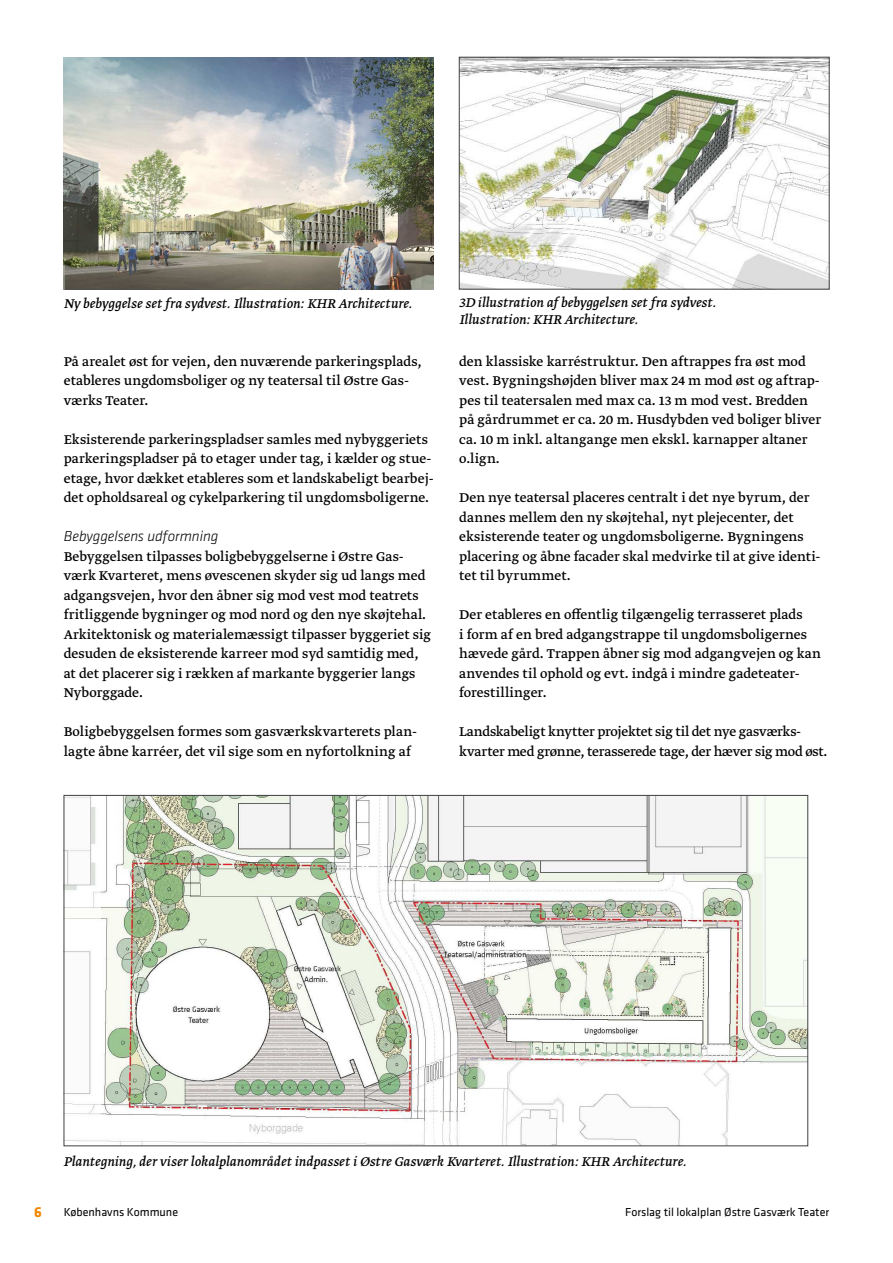
<style>
.page{position:relative;width:893px;height:1263px;background:#fff}
.page>*{position:absolute;margin:0;border:0;box-sizing:border-box;transform-origin:0 0}
.t1{font:15px/19.5px "Greta Text";color:#000}
.t2{font:italic 15px/16.5px "Greta Text";letter-spacing:.005em;color:#000}
.t3{font:15px/19.5px "Greta Text";letter-spacing:-.02em;color:#000}
.t4{font:italic 300 15px "Klavika";color:#000}
.t5{font:700 15px "Klavika";color:#f18700}
.t6{font:12px "Klavika";color:#000}
</style>
<div class="page">
<img style="left:66px;top:797px;width:740px;height:347px">
<img style="left:461px;top:59px;width:366px;height:228px">
<div style="left:459px;top:57px;width:370px;height:232px;border:1px solid #403f44"></div>
<img style="left:64px;top:57px;width:370px;height:232px">
<p class="t2" style="left:64px;top:296px;width:350px">Ny bebyggelse set fra sydvest. Illustration: KHR Architecture.</p>
<p class="t2" style="left:459px;top:295px;width:258px">3D illustration af bebyggelsen set fra sydvest.<br>Illustration: KHR Architecture.</p>
<p class="t1" style="left:64px;top:352px;width:359px">På arealet øst for vejen, den nuværende parkeringsplads, etableres ungdomsboliger og ny teatersal til Østre Gas&shy;værks Teater.</p>
<p class="t1" style="left:64px;top:430px;width:371px">Eksisterende parkeringspladser samles med nybyggeriets parkeringspladser på to etager under tag, i kælder og stue&shy;etage, hvor dækket etableres som et landskabeligt bearbej&shy;det opholdsareal og cykelparkering til ungdomsboligerne.</p>
<p class="t4" style="left:64px;top:530px;width:156px">Bebyggelsens udformning</p>
<p class="t1" style="left:64px;top:547px;width:369px">Bebyggelsen tilpasses boligbebyggelserne i Østre Gas&shy;værk Kvarteret, mens øvescenen skyder sig ud langs med adgangsvejen, hvor den åbner sig mod vest mod teatrets fritliggende bygninger og mod nord og den nye skøjtehal.<br>Arkitektonisk og materialemæssigt tilpasser byggeriet sig desuden de eksisterende karreer mod syd samtidig med, at det placerer sig i rækken af markante byggerier langs Nyborggade.</p>
<p class="t1" style="left:64px;top:723px;width:355px">Boligbebyggelsen formes som gasværkskvarterets plan&shy;lagte åbne karréer, det vil sige som en nyfortolkning af</p>
<p class="t1" style="left:459px;top:352px;width:364px">den klassiske karréstruktur. Den aftrappes fra øst mod vest. Bygningshøjden bliver max 24 m mod øst og aftrap&shy;pes til teatersalen med max ca. 13 m mod vest. Bredden på gård rummet er ca. 20 m. Husdybden ved boliger bliver ca. 10 m inkl. altangange men ekskl. karnapper altaner o.lign.</p>
<p class="t1" style="left:459px;top:489px;width:363px">Den nye teatersal placeres centralt i det nye byrum, der dannes mellem den ny skøjtehal, nyt plejecenter, det eksisterende teater og ungdomsboligerne. Bygningens placering og åbne facader skal medvirke til at give identi&shy;tet til byrummet.</p>
<p class="t1" style="left:459px;top:606px;width:363px">Der etableres en offentlig tilgængelig terrasseret plads<br>i form af en bred adgangstrappe til ungdomsboligernes hævede gård. Trappen åbner sig mod adgangvejen og kan anvendes til ophold og evt. indgå i mindre gadeteater&shy;forestillinger.</p>
<p class="t3" style="left:459px;top:723px;width:370px">Landskabeligt knytter projektet sig til det nye gasværks&shy;kvarter med grønne, terasserede tage, der hæver sig mod øst.</p>
<p class="t2" style="left:64px;top:1154px;width:624px">Plantegning, der viser lokalplanområdet indpasset i Østre Gasværk Kvarteret. Illustration: KHR Architecture.</p>
<p class="t5" style="left:34px;top:1206px;width:9px">6</p>
<p class="t6" style="left:64px;top:1207px;width:116px">Københavns Kommune</p>
<p class="t6" style="left:625px;top:1207px;width:206px">Forslag til lokalplan Østre Gasværk Teater</p>
</div>
